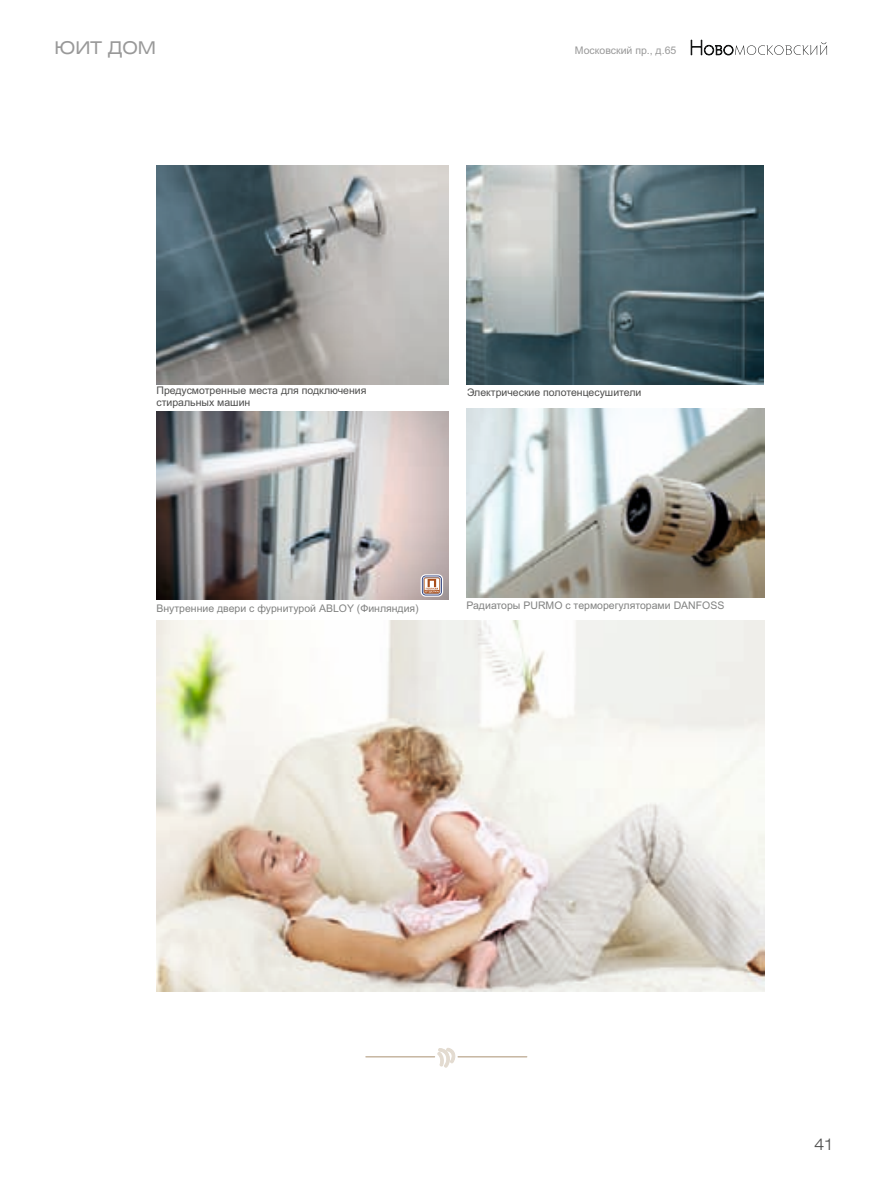
<style>
.page{position:relative;width:881px;height:1191px;background:#fff}
.page>*{position:absolute;margin:0;border:0;box-sizing:border-box;transform-origin:0 0}
.t1{font:17.5px "Helios Ext";color:#999}
.t2{font:300 15.75px "Helios Ext";color:#4e4e4d}
.t3{font:10.5px "Arial";color:#818281}
.t4{font:10.5px "Arial";color:#4e4e4d}
.t5{font:10.5px "Arial";color:#999}
</style>
<div class="page">
<svg style="left:690px;top:40px;width:137px;height:15px"></svg>
<img style="left:156px;top:411px;width:293px;height:188px">
<img style="left:466px;top:409px;width:298px;height:188px">
<hr style="left:366px;top:1056px;width:68px;height:1px;background:#aa9273">
<svg style="left:437px;top:1048px;width:19px;height:20px"></svg>
<hr style="left:458px;top:1056px;width:69px;height:1px;background:#aa9273">
<img style="left:466px;top:165px;width:297px;height:219px">
<img style="left:156px;top:165px;width:293px;height:219px">
<img style="left:156px;top:620px;width:608px;height:371px">
<svg style="left:419px;top:572px;width:26px;height:26px"></svg>
<h1 class="t1" style="left:55px;top:41px;width:96px">Ю ИТ ДОМ</h1>
<p class="t5" style="left:575px;top:47px;width:103px">Московский пр., д.65</p>
<p class="t4" style="left:156px;top:387px;width:211px">Предусмотренные места для подключения</p>
<p class="t4" style="left:467px;top:388px;width:176px">Электрические полотенцесушители</p>
<p class="t4" style="left:156px;top:398px;width:95px">стиральных машин</p>
<p class="t3" style="left:156px;top:604px;width:264px">Внутренние двери с фурнитурой ABLOY (Финляндия)</p>
<p class="t3" style="left:466px;top:602px;width:259px">Радиаторы PURMO с терморегуляторами DANFOSS</p>
<h2 class="t2" style="left:814px;top:1137px;width:20px">41</h2>
</div>
